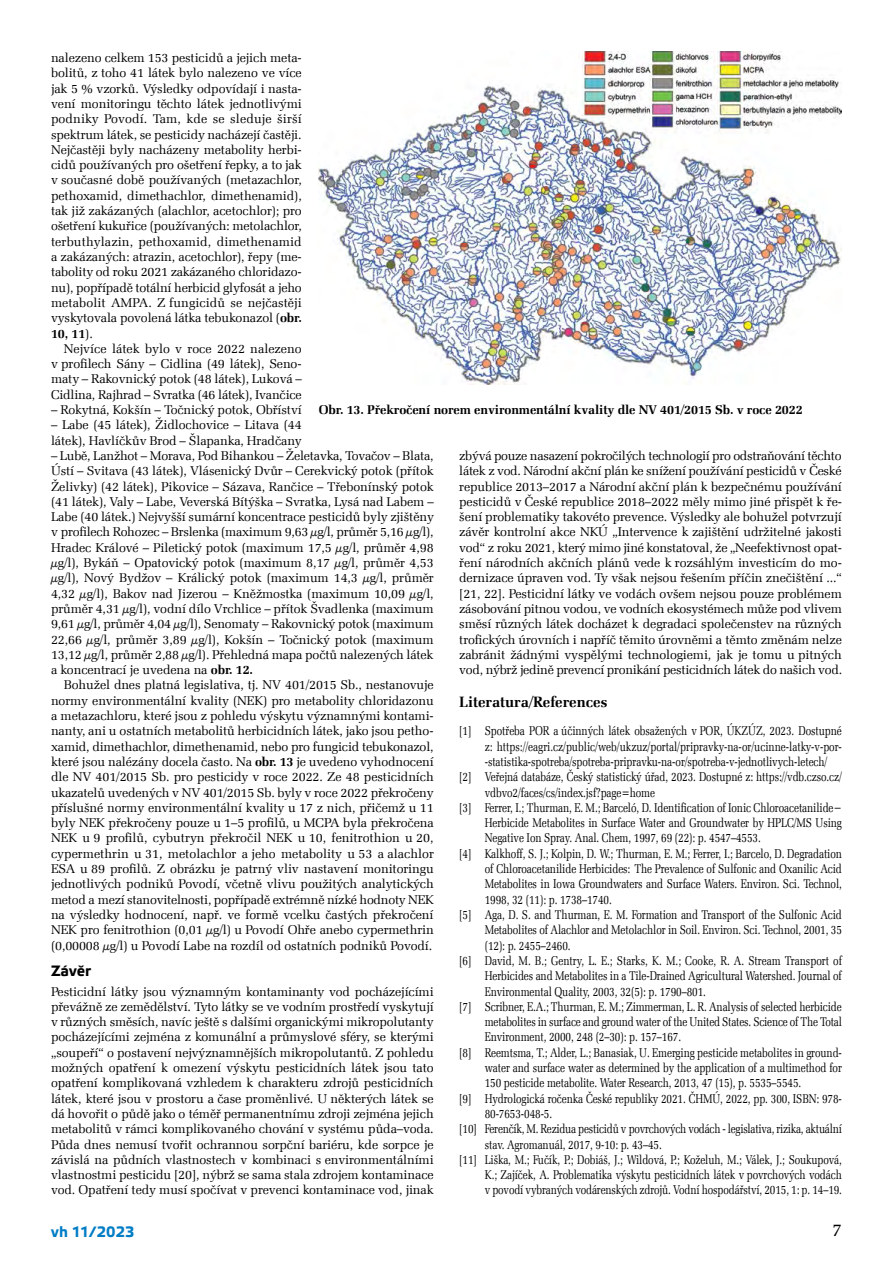
<style>
.page{position:relative;width:893px;height:1263px;background:#fff}
.page>*{position:absolute;margin:0;border:0;box-sizing:border-box;transform-origin:0 0}
.t1{font:18px "Zapf Elliptical 711 AT";color:#000}
.t2{font:700 15px "Zapf Elliptical 711 AT";color:#000}
.t3{font:700 15px "Etelka Text Pro";color:#007dc5}
.t4{font:700 15px "Etelka Text Pro";color:#000}
.t5{font:12.75px/15.3px "Zapf Elliptical 711 AT";letter-spacing:-.01em;color:#000;text-align:justify}
.t6{font:12.75px "Zapf Elliptical 711 AT";letter-spacing:-.01em;color:#000;scale:.8 1}
.t7{font:700 12.75px "Zapf Elliptical 711 AT";letter-spacing:-.01em;color:#000}
.s1{font-weight:700}
</style>
<div class="page">
<img style="left:319px;top:51px;width:523px;height:334px">
<p class="t5" style="left:51px;top:50px;width:252px">nalezeno celkem 153 pesticidů a jejich meta&shy;bolitů, z toho 41 látek bylo nalezeno ve více jak 5 % vzorků. Výsledky odpovídají i nasta&shy;vení monitoringu těchto látek jednotlivými podniky Povodí. Tam, kde se sleduje širší spektrum látek, se pesticidy nacházejí častěji.<br>Nejčastěji byly nacházeny metabolity herbi&shy;cidů používaných pro ošetření řepky, a to jak v současné době používaných (metazachlor, pethoxamid, dimethachlor, dimethenamid), tak již zakázaných (alachlor, acetochlor); pro ošetření kukuřice (používaných: metolachlor, terbuthylazin, pethoxamid, dimethenamid a zakázaných: atrazin, acetochlor), řepy (me&shy;tabolity od roku 2021 zakázaného chloridazo&shy;nu), popřípadě totální herbicid glyfosát a jeho metabolit AMPA. Z fungicidů se nejčastěji vyskytovala povolená látka tebukonazol (<span class="s1">obr.<br>10, 11</span>).</p>
<p class="t5" style="left:51px;top:341px;width:252px;text-indent:13px">Nejvíce látek bylo v roce 2022 nalezeno v profilech Sány – Cidlina (49 látek), Seno&shy;maty – Rakovnický potok (48 látek), Luková – Cidlina, Rajhrad – Svratka (46 látek), Ivančice</p>
<p class="t5" style="left:51px;top:402px;width:252px">– Rokytná, Kokšín – Točnický potok, Obříství</p>
<p class="t5" style="left:51px;top:417px;width:252px">– Labe (45 látek), Židlochovice – Litava (44 látek), Havlíčkův Brod – Šlapanka, Hradčany</p>
<p class="t5" style="left:51px;top:448px;width:384px">– Lubě, Lanžhot – Morava, Pod Bihankou – Želetavka, Tovačov – Blata, Ústí – Svitava (43 látek), Vlásenický Dvůr – Cerekvický potok (přítok Želivky) (42 látek), Pikovice – Sázava, Rančice – Třebonínský potok (41 látek), Valy – Labe, Veverská Bítýška – Svratka, Lysá nad Labem – Labe (40 látek.) Nejvyšší sumární koncentrace pesticidů byly zjištěny v profilech Rohozec – Brslenka (maximum 9,63 μg/l, průměr 5,16 μg/l), Hradec Králové – Piletický potok (maximum 17,5 μg/l, průměr 4,98 μg/l), Bykáň – Opatovický potok (maximum 8,17 μg/l, průměr 4,53 μg/l), Nový Bydžov – Králický potok (maximum 14,3 μg/l, průměr 4,32 μg/l), Bakov nad Jizerou – Kněžmostka (maximum 10,09 μg/l, průměr 4,31 μg/l), vodní dílo Vrchlice – přítok Švadlenka (maximum 9,61 μg/l, průměr 4,04 μg/l), Senomaty – Rakovnický potok (maximum 22,66 μg/l, průměr 3,89 μg/l), Kokšín – Točnický potok (maximum 13,12 μg/l, průměr 2,88 μg/l). Přehledná mapa počtů nalezených látek a koncentrací je uvedena na <span class="s1">obr. 12.</span></p>
<p class="t5" style="left:51px;top:677px;width:384px;text-indent:13px">Bohužel dnes platná legislativa, tj. NV 401/2015 Sb., nestanovuje normy environmentální kvality (NEK) pro metabolity chloridazonu a metazachloru, které jsou z pohledu výskytu významnými kontami&shy;nanty, ani u ostatních metabolitů herbicidních látek, jako jsou petho&shy;xamid, dimethachlor, dimethenamid, nebo pro fungicid tebukonazol, které jsou nalézány docela často. Na <span class="s1">obr. 13</span> je uvedeno vyhodnocení dle NV 401/2015 Sb. pro pesticidy v roce 2022. Ze 48 pesticidních ukazatelů uvedených v NV 401/2015 Sb. byly v roce 2022 překročeny příslušné normy environmentální kvality u 17 z nich, přičemž u 11 byly NEK překročeny pouze u 1–5 profilů, u MCPA byla překročena NEK u 9 profilů, cybutryn překročil NEK u 10, fenitrothion u 20, cypermethrin u 31, metolachlor a jeho metabolity u 53 a alachlor ESA u 89 profilů. Z obrázku je patrný vliv nastavení monitoringu jednotlivých podniků Povodí, včetně vlivu použitých analytických metod a mezí stanovitelnosti, popřípadě extrémně nízké hodnoty NEK na výsledky hodnocení, např. ve formě vcelku častých překročení NEK pro fenitrothion (0,01 μg/l) u Povodí Ohře anebo cypermethrin (0,00008 μg/l) u Povodí Labe na rozdíl od ostatních podniků Povodí.</p>
<p class="t4" style="left:51px;top:962px;width:42px">Závěr</p>
<p class="t5" style="left:51px;top:983px;width:384px">Pesticidní látky jsou významným kontaminanty vod pocházejícími převážně ze zemědělství. Tyto látky se ve vodním prostředí vyskytují v různých směsích, navíc ještě s dalšími organickými mikropolutanty pocházejícími zejména z komunální a průmyslové sféry, se kterými „soupeří“ o postavení nejvýznamnějších mikropolutantů. Z pohledu možných opatření k omezení výskytu pesticidních látek jsou tato opatření komplikovaná vzhledem k charakteru zdrojů pesticidních látek, které jsou v prostoru a čase proměnlivé. U některých látek se dá hovořit o půdě jako o téměř permanentnímu zdroji zejména jejich metabolitů v rámci komplikovaného chování v systému půda–voda.<br>Půda dnes nemusí tvořit ochrannou sorpční bariéru, kde sorpce je závislá na půdních vlastnostech v kombinaci s environmentálními vlastnostmi pesticidu [20], nýbrž se sama stala zdrojem kontaminace vod. Opatření tedy musí spočívat v prevenci kontaminace vod, jinak</p>
<p class="t7" style="left:319px;top:402px;width:485px">Obr. 13. Překročení norem environmentální kvality dle NV 401/2015 Sb. v roce 2022</p>
<p class="t5" style="left:459px;top:448px;width:384px">zbývá pouze nasazení pokročilých technologií pro odstraňování těchto látek z vod. Národní akční plán ke snížení používání pesticidů v České republice 2013–2017 a Národní akční plán k bezpečnému používání pesticidů v České republice 2018–2022 měly mimo jiné přispět k ře&shy;šení problematiky takovéto prevence. Výsledky ale bohužel potvrzují závěr kontrolní akce NKÚ „Intervence k zajištění udržitelné jakosti vod“ z roku 2021, který mimo jiné konstatoval, že „Neefektivnost opat&shy;ření národních akčních plánů vede k rozsáhlým investicím do mo&shy;dernizace úpraven vod. Ty však nejsou řešením příčin znečištění ...“ [21, 22]. Pesticidní látky ve vodách ovšem nejsou pouze problémem zásobování pitnou vodou, ve vodních ekosystémech může pod vlivem směsí různých látek docházet k degradaci společenstev na různých trofických úrovních i napříč těmito úrovněmi a těmto změnám nelze zabránit žádnými vyspělými technologiemi, jak je tomu u pitných vod, nýbrž jedině prevencí pronikání pesticidních látek do našich vod.</p>
<p class="t2" style="left:459px;top:693px;width:150px">Literatura/References</p>
<p class="t6" style="left:459px;top:723px;width:480px">[1] Spotřeba POR a účinných látek obsažených v POR, ÚKZÚZ, 2023. Dostupné</p>
<p class="t6" style="left:485px;top:738px;width:448px">z: https://eagri.cz/public/web/ukzuz/portal/pripravky-na-or/ucinne-latky-v-por-</p>
<p class="t6" style="left:485px;top:754px;width:430px">-statistika-spotreba/spotreba-pripravku-na-or/spotreba-v-jednotlivych-letech/</p>
<p class="t6" style="left:459px;top:769px;width:480px">[2] Veřejná databáze, Český statistický úřad, 2023. Dostupné z: https://vdb.czso.cz/</p>
<p class="t6" style="left:485px;top:784px;width:214px">vdbvo2/faces/cs/index.jsf?page=home</p>
<p class="t6" style="left:459px;top:800px;width:480px">[3] Ferrer, I.; Thurman, E. M.; Barceló, D. Identification of Ionic Chloroacetanilide−</p>
<p class="t6" style="left:485px;top:815px;width:448px">Herbicide Metabolites in Surface Water and Groundwater by HPLC/MS Using</p>
<p class="t6" style="left:485px;top:830px;width:347px">Negative Ion Spray. Anal. Chem, 1997, 69 (22): p. 4547–4553.</p>
<p class="t6" style="left:459px;top:846px;width:480px">[4] Kalkhoff, S. J.; Kolpin, D. W.; Thurman, E. M.; Ferrer, I.; Barcelo, D. Degradation</p>
<p class="t6" style="left:485px;top:861px;width:448px">of Chloroacetanilide Herbicides: The Prevalence of Sulfonic and Oxanilic Acid</p>
<p class="t6" style="left:485px;top:876px;width:448px">Metabolites in Iowa Groundwaters and Surface Waters. Environ. Sci. Technol,</p>
<p class="t6" style="left:485px;top:891px;width:160px">1998, 32 (11): p. 1738–1740.</p>
<p class="t6" style="left:459px;top:907px;width:480px">[5] Aga, D. S. and Thurman, E. M. Formation and Transport of the Sulfonic Acid</p>
<p class="t6" style="left:485px;top:922px;width:448px">Metabolites of Alachlor and Metolachlor in Soil. Environ. Sci. Technol, 2001, 35</p>
<p class="t6" style="left:485px;top:937px;width:109px">(12): p. 2455–2460.</p>
<p class="t6" style="left:459px;top:953px;width:480px">[6] David, M. B.; Gentry, L. E.; Starks, K. M.; Cooke, R. A. Stream Transport of</p>
<p class="t6" style="left:485px;top:968px;width:448px">Herbicides and Metabolites in a Tile-Drained Agricultural Watershed. Journal of</p>
<p class="t6" style="left:485px;top:983px;width:278px">Environmental Quality, 2003, 32(5): p. 1790–801.</p>
<p class="t6" style="left:459px;top:999px;width:480px">[7] Scribner, E.A.; Thurman, E. M.; Zimmerman, L. R. Analysis of selected herbicide</p>
<p class="t6" style="left:485px;top:1014px;width:448px">metabolites in surface and ground water of the United States. Science of The Total</p>
<p class="t6" style="left:485px;top:1029px;width:247px">Environment, 2000, 248 (2–30): p. 157–167.</p>
<p class="t6" style="left:459px;top:1044px;width:480px">[8] Reemtsma, T.; Alder, L.; Banasiak, U. Emerging pesticide metabolites in ground-</p>
<p class="t6" style="left:485px;top:1060px;width:448px">water and surface water as determined by the application of a multimethod for</p>
<p class="t6" style="left:485px;top:1075px;width:397px">150 pesticide metabolite. Water Research, 2013, 47 (15), p. 5535–5545.</p>
<p class="t6" style="left:459px;top:1090px;width:480px">[9] Hydrologická ročenka České republiky 2021. ČHMÚ, 2022, pp. 300, ISBN: 978-</p>
<p class="t6" style="left:485px;top:1106px;width:86px">80-7653-048-5.</p>
<p class="t6" style="left:459px;top:1121px;width:480px">[10] Ferenčík, M. Rezidua pesticidů v povrchových vodách - legislativa, rizika, aktuální</p>
<p class="t6" style="left:485px;top:1136px;width:223px">stav. Agromanuál, 2017, 9-10: p. 43–45.</p>
<p class="t6" style="left:459px;top:1152px;width:480px">[11] Liška, M.; Fučík, P.; Dobiáš, J.; Wildová, P.; Koželuh, M.; Válek, J.; Soukupová,</p>
<p class="t6" style="left:485px;top:1167px;width:448px">K.; Zajíček, A. Problematika výskytu pesticidních látek v povrchových vodách</p>
<p class="t6" style="left:485px;top:1182px;width:448px">v povodí vybraných vodárenských zdrojů. Vodní hospodářství, 2015, 1: p. 14–19.</p>
<p class="t3" style="left:51px;top:1223px;width:85px">vh 11/2023</p>
<h1 class="t1" style="left:832px;top:1219px;width:11px">7</h1>
</div>
